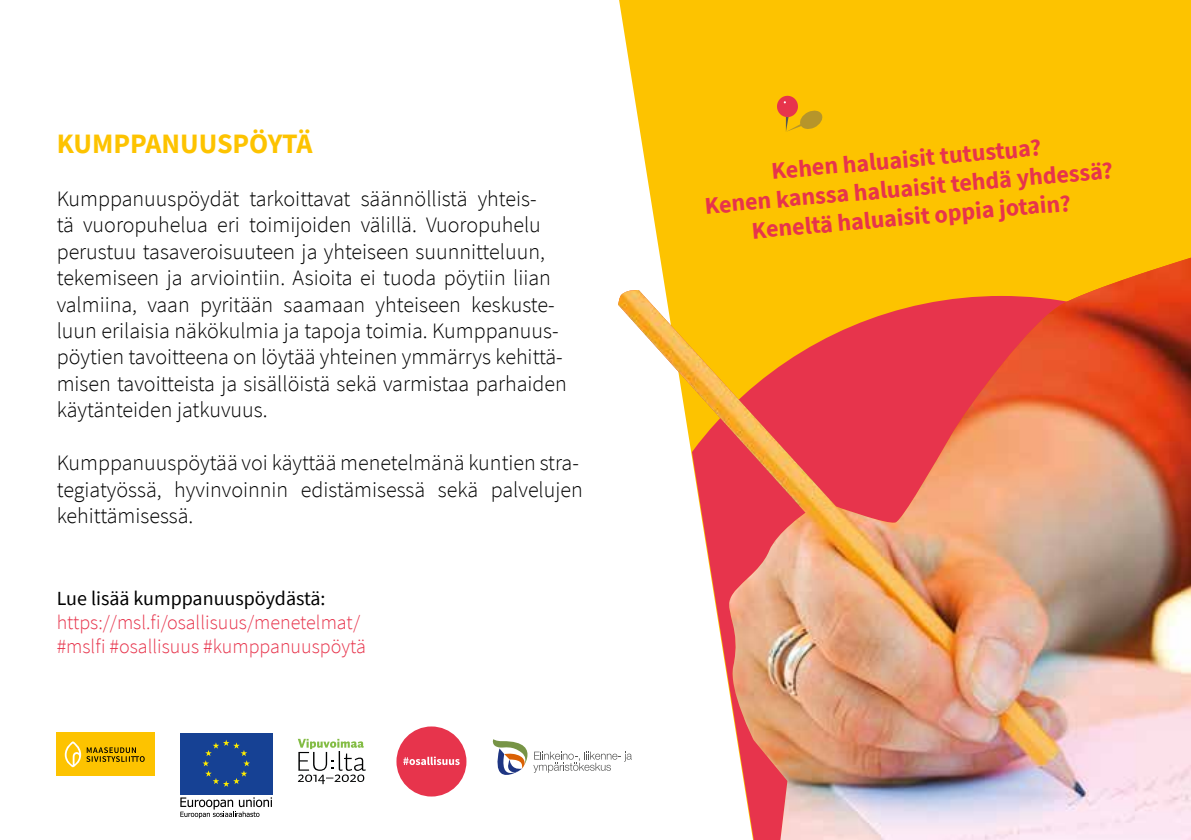
<style>
.page{position:relative;width:1191px;height:840px;background:#fff}
.page>*{position:absolute;margin:0;border:0;box-sizing:border-box;transform-origin:0 0}
.t1{font:700 28px "Source Sans Pro";color:#fdc300}
.t2{font:700 24px/28.8px "Source Sans Pro";color:#e7344c;text-align:center}
.t3{font:300 22px/26.4px "Source Sans Pro";color:#000}
.t4{font:300 20px/24px "Source Sans Pro";color:#e7344c}
.t5{font:20px "Source Sans Pro";color:#000}
</style>
<div class="page">
<div style="left:619px;top:0;width:572px;height:245px;background:#fdc300"></div>
<div style="left:180px;top:732px;width:92px;height:61px;background:#164194"></div>
<svg style="left:202px;top:740px;width:48px;height:46px"></svg>
<svg style="left:180px;top:797px;width:92px;height:20px"></svg>
<div style="left:56px;top:732px;width:99px;height:43px;background:#fdc300"></div>
<svg style="left:65px;top:741px;width:80px;height:25px"></svg>
<svg style="left:298px;top:738px;width:68px;height:45px"></svg>
<div style="left:396px;top:726px;width:70px;height:70px;background:#e7344c;border-radius:50%"></div>
<svg style="left:403px;top:756px;width:56px;height:8px"></svg>
<svg style="left:492px;top:739px;width:126px;height:36px"></svg>
<div style="left:658px;top:245px;width:533px;height:12px;background:#fdc300"></div>
<img style="left:618px;top:257px;width:573px;height:582px">
<svg style="left:776px;top:95px;width:22px;height:22px"></svg>
<svg style="left:785px;top:109px;width:38px;height:23px"></svg>
<p class="t1" style="left:57px;top:125px;width:257px">KUMPPANUUSPÖYTÄ</p>
<p class="t3" style="left:57px;top:185px;width:512px">Kumppanuuspöydät tarkoittavat säännöllistä yhteis-<br>tä vuoropuhelua eri toimijoiden välillä. Vuoropuhelu perustuu tasaveroisuuteen ja yhteiseen suunnitteluun, tekemiseen ja arviointiin. Asioita ei tuoda pöytiin liian valmiina, vaan pyritään saamaan yhteiseen keskuste&shy;luun erilaisia näkökulmia ja tapoja toimia. Kumppanuus&shy;pöytien tavoitteena on löytää yhteinen ymmärrys kehittä&shy;misen tavoitteista ja sisällöistä sekä varmistaa parhaiden käytänteiden jatkuvuus.</p>
<p class="t3" style="left:57px;top:449px;width:527px">Kumppanuuspöytää voi käyttää menetelmänä kuntien stra&shy;tegiatyössä, hyvinvoinnin edistämisessä sekä palvelujen kehittämisessä.</p>
<p class="t5" style="left:57px;top:585px;width:270px">Lue lisää kumppanuuspöydästä:</p>
<p class="t4" style="left:57px;top:609px;width:311px">https://msl.fi/osallisuus/menetelmat/ #mslfi #osallisuus #kumppanuuspöytä</p>
<p class="t2" style="left:701px;top:162px;width:411px;rotate:-5deg">Kehen haluaisit tutustua?<br>Kenen kanssa haluaisit tehdä yhdessä?<br>Keneltä haluaisit oppia jotain?</p>
</div>
